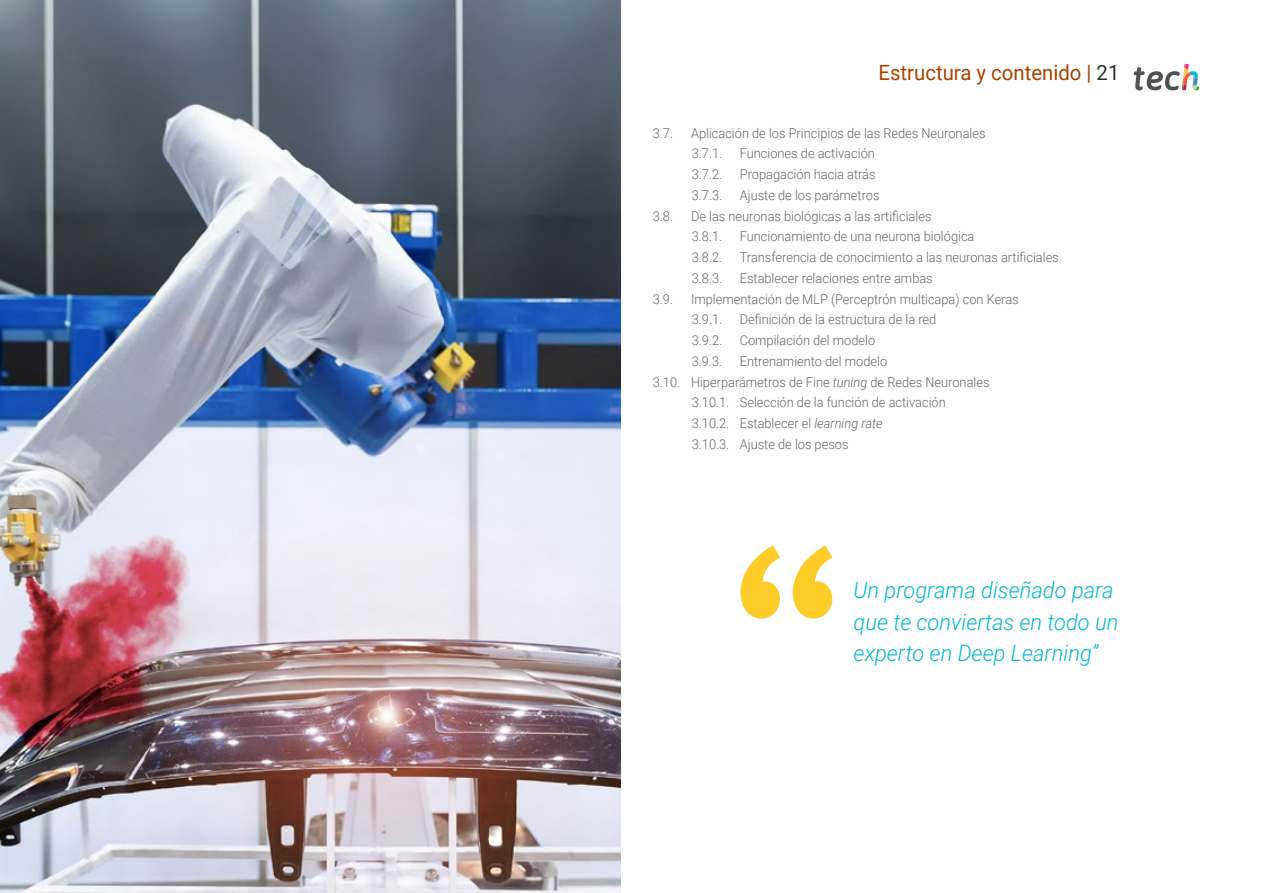
<style>
.page{position:relative;width:1263px;height:893px;background:#fff}
.page>*{position:absolute;margin:0;border:0;box-sizing:border-box;transform-origin:0 0}
.t1{font:italic 300 22.5px/31.5px "Roboto";color:#00bacf}
.t2{font:21px "Roboto";color:#ae4000}
.t3{font:300 13.5px/20.7px "Roboto";color:#61646a;scale:.95 1}
.s1{color:#312e20}
.s2{font-style:italic}
</style>
<div class="page">
<svg style="left:1134px;top:64px;width:65px;height:27px"></svg>
<img style="left:0;top:0;width:621px;height:893px">
<svg style="left:740px;top:545px;width:92px;height:74px"></svg>
<h2 class="t2" style="left:878px;top:57px;width:242px">Estructura y contenido | <span class="s1">21</span></h2>
<p class="t3" style="left:653px;top:122px;width:23px">3.7.</p>
<p class="t3" style="left:691px;top:122px;width:311px">Aplicación de los Principios de las Redes Neuronales<br>3.7.1.</p>
<p class="t3" style="left:740px;top:143px;width:144px">Funciones de activación</p>
<p class="t3" style="left:692px;top:164px;width:34px">3.7.2.</p>
<p class="t3" style="left:740px;top:164px;width:145px">Propagación hacia atrás</p>
<p class="t3" style="left:692px;top:184px;width:34px">3.7.3.</p>
<p class="t3" style="left:740px;top:184px;width:149px">Ajuste de los parámetros</p>
<p class="t3" style="left:653px;top:205px;width:23px">3.8.</p>
<p class="t3" style="left:691px;top:205px;width:255px">De las neuronas biológicas a las artificiales<br>3.8.1.</p>
<p class="t3" style="left:740px;top:226px;width:249px">Funcionamiento de una neurona biológica</p>
<p class="t3" style="left:692px;top:247px;width:34px">3.8.2.</p>
<p class="t3" style="left:740px;top:247px;width:337px">Transferencia de conocimiento a las neuronas artificiales</p>
<p class="t3" style="left:692px;top:267px;width:34px">3.8.3.</p>
<p class="t3" style="left:740px;top:267px;width:205px">Establecer relaciones entre ambas</p>
<p class="t3" style="left:653px;top:288px;width:23px">3.9.</p>
<p class="t3" style="left:691px;top:288px;width:346px">Implementación de MLP (Perceptrón multicapa) con Keras<br>3.9.1.</p>
<p class="t3" style="left:740px;top:309px;width:208px">Definición de la estructura de la red</p>
<p class="t3" style="left:692px;top:330px;width:34px">3.9.2.</p>
<p class="t3" style="left:740px;top:330px;width:144px">Compilación del modelo</p>
<p class="t3" style="left:692px;top:350px;width:34px">3.9.3.</p>
<p class="t3" style="left:740px;top:350px;width:157px">Entrenamiento del modelo</p>
<p class="t3" style="left:653px;top:371px;width:356px">3.10. Hiperparámetros de Fine <span class="s2">tuning</span> de Redes Neuronales</p>
<p class="t3" style="left:692px;top:392px;width:269px">3.10.1. Selección de la función de activación</p>
<p class="t3" style="left:692px;top:413px;width:202px">3.10.2. Establecer el <span class="s2">learning rate</span></p>
<p class="t3" style="left:692px;top:433px;width:167px">3.10.3. Ajuste de los pesos</p>
<h1 class="t1" style="left:854px;top:573px;width:266px">Un programa diseñado para que te conviertas en todo un experto en Deep Learning”</h1>
</div>
